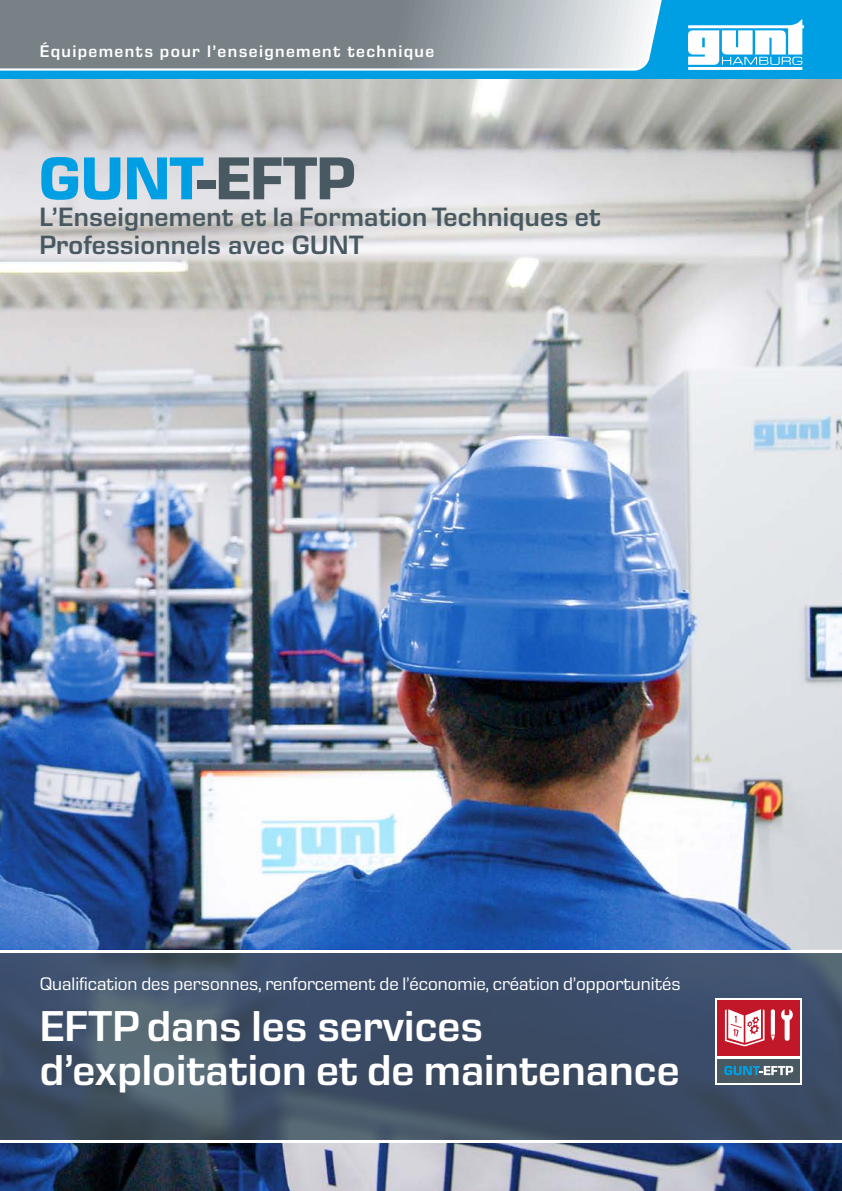
<style>
.page{position:relative;width:842px;height:1191px;background:#fff}
.page>*{position:absolute;margin:0;border:0;box-sizing:border-box;transform-origin:0 0}
.t1{font:700 71.3px "gunt 2 E Symbol";color:#fff}
.t2{font:600 44px/44px "Eurostile Next LT Pro";color:#fff}
.t3{font:600 27px/28px "Eurostile Next LT Pro";letter-spacing:.01em;color:#495961}
.t4{font:18.5px "Eurostile Next LT Pro";color:#fff}
.t5{font:600 17px "Eurostile Next LT Pro";letter-spacing:.08em;color:#fff}
</style>
<div class="page">
<img style="left:0;top:78px;width:842px;height:1113px">
<svg style="left:41px;top:157px;width:37px;height:43px;background:#49b3e2"></svg>
<svg style="left:84px;top:157px;width:36px;height:43px;background:#51b5e2"></svg>
<svg style="left:127px;top:157px;width:76px;height:42px;background:#5db9e2"></svg>
<div style="left:197px;top:180px;width:18px;height:8px;background:#495961"></div>
<svg style="left:219px;top:157px;width:135px;height:42px;background:#8a9399"></svg>
<img style="left:0;top:952px;width:842px;height:188px">
<div style="left:0;top:0;width:842px;height:78px;background:#009fe3"></div>
<svg style="left:0;top:0;width:662px;height:71px;background:#919ca1"></svg>
<hr style="left:0;top:950px;width:842px;height:2px;background:#fff">
<hr style="left:0;top:1140px;width:842px;height:2px;background:#fff">
<svg style="left:715px;top:998px;width:87px;height:87px"></svg>
<div style="left:718px;top:1000px;width:82px;height:55px;background:#c11728"></div>
<svg style="left:771px;top:1009px;width:22px;height:31px"></svg>
<svg style="left:725px;top:1009px;width:39px;height:37px"></svg>
<div style="left:718px;top:1058px;width:82px;height:24px;background:#495961"></div>
<hr style="left:718px;top:1055px;width:82px;height:3px;background:#fff">
<svg style="left:724px;top:1065px;width:69px;height:10px"></svg>
<p class="t5" style="left:40px;top:42px;width:396px">Équipements pour l’enseignement technique</p>
<h3 class="t3" style="left:40px;top:203px;width:563px">L’Enseignement et la Formation Techniques et<br>Professionnels avec GUNT</h3>
<h1 class="t1" style="left:720px;top:9px;width:89px">◆■▼</h1>
<p class="t4" style="left:40px;top:973px;width:642px">Qualification des personnes, renforcement de l’économie, création d’opportunités</p>
<h2 class="t2" style="left:40px;top:1004px;width:641px">EFTP dans les services d’exploitation et de maintenance</h2>
</div>
